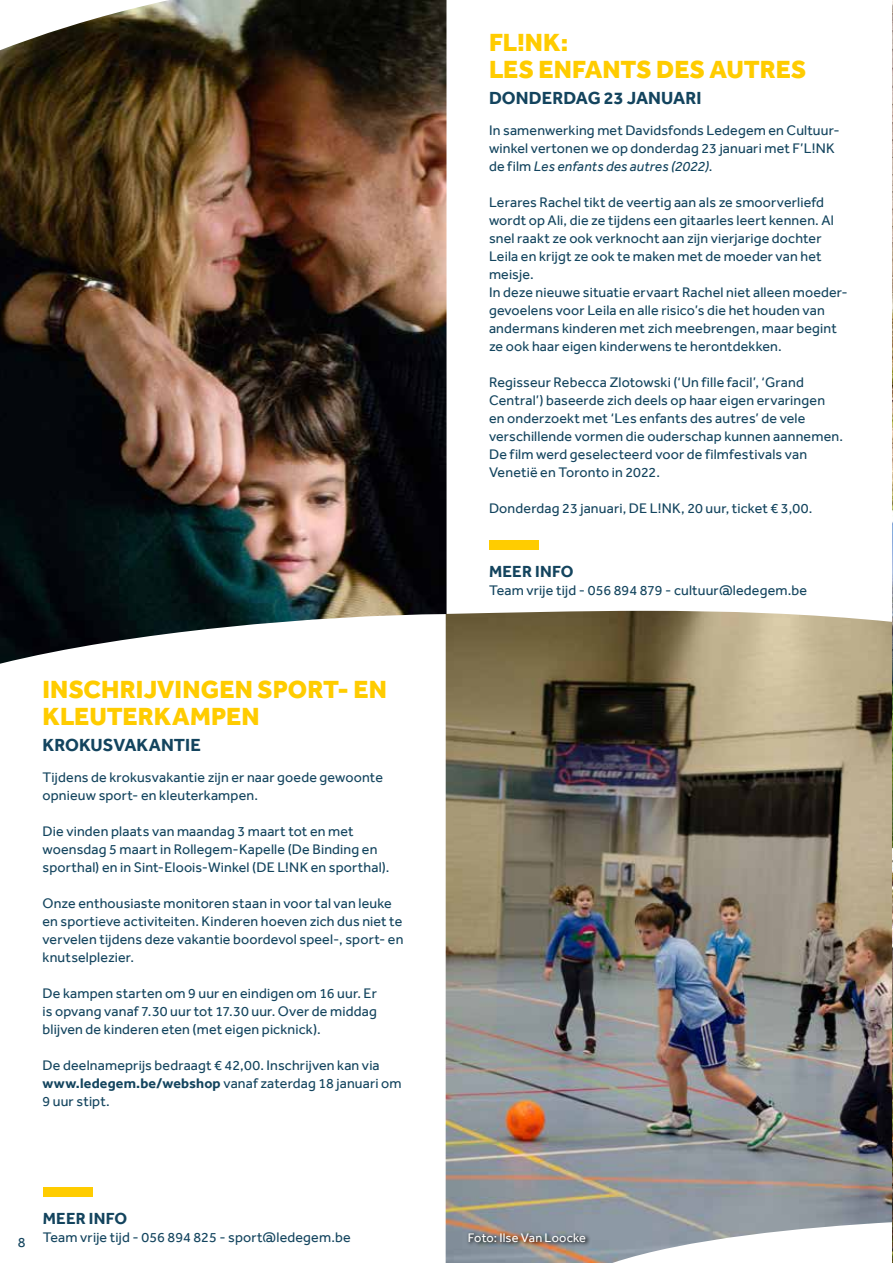
<style>
.page{position:relative;width:893px;height:1263px;background:#fff}
.page>*{position:absolute;margin:0;border:0;box-sizing:border-box;transform-origin:0 0}
.t1{font:800 25.5px/27px "Effra";letter-spacing:.005em;color:#fc0}
.t2{font:700 18px "Effra";letter-spacing:.005em;color:#13445e}
.t3{font:700 16.5px "Effra";letter-spacing:.015em;color:#13445e}
.t4{font:14.25px/18px "Effra";letter-spacing:.01em;color:#13445e}
.t5{font:12.75px "Effra";letter-spacing:.01em;color:#fff}
.s1{font-weight:700}
.s2{font-style:italic}
</style>
<div class="page">
<img style="left:446px;top:611px;width:446px;height:652px">
<img style="left:0;top:0;width:447px;height:664px">
<div style="left:466px;top:1230px;width:125px;height:17px;background:#000;opacity:.6"></div>
<img style="left:892px;top:0;width:1px;height:1263px">
<div style="left:489px;top:540px;width:49px;height:9px;background:#fc0"></div>
<div style="left:43px;top:1188px;width:50px;height:9px;background:#fc0"></div>
<h1 class="t1" style="left:43px;top:676px;width:346px">INSCHRIJVINGEN SPORT- EN<br>KLEUTERKAMPEN</h1>
<p class="t2" style="left:43px;top:734px;width:160px">KROKUSVAKANTIE</p>
<p class="t4" style="left:43px;top:768px;width:342px">Tijdens de krokusvakantie zijn er naar goede gewoonte opnieuw sport- en kleuterkampen.</p>
<p class="t4" style="left:43px;top:822px;width:348px">Die vinden plaats van maandag 3 maart tot en met woensdag 5 maart in Rollegem-Kapelle (De Binding en sporthal) en in Sint-Eloois-Winkel (DE L!NK en sporthal).</p>
<p class="t4" style="left:43px;top:894px;width:362px">Onze enthousiaste monitoren staan in voor tal van leuke en sportieve activiteiten. Kinderen hoeven zich dus niet te vervelen tijdens deze vakantie boordevol speel-, sport- en knutselplezier.</p>
<p class="t4" style="left:43px;top:984px;width:336px;text-align:justify">De kampen starten om 9 uur en eindigen om 16 uur. Er is opvang vanaf 7.30 uur tot 17.30 uur. Over de middag blijven de kinderen eten (met eigen picknick).</p>
<p class="t4" style="left:43px;top:1056px;width:361px">De deelnameprijs bedraagt € 42,00. Inschrijven kan via <span class="s1">www.ledegem.be/webshop</span> vanaf zaterdag 18 januari om<br>9 uur stipt.</p>
<p class="t4" style="left:18px;top:1233px;width:9px">8</p>
<p class="t3" style="left:43px;top:1208px;width:86px">MEER INFO</p>
<p class="t4" style="left:43px;top:1228px;width:310px">Team vrije tijd - 056 894 825 - sport@ledegem.be</p>
<h1 class="t1" style="left:489px;top:29px;width:319px">FL!NK:<br>LES ENFANTS DES AUTRES</h1>
<p class="t2" style="left:489px;top:87px;width:214px">DONDERDAG 23 JANUARI</p>
<p class="t4" style="left:489px;top:121px;width:352px">In samenwerking met Davidsfonds Ledegem en Cultuur&shy;winkel vertonen we op donderdag 23 januari met F’L!NK de film <span class="s2">Les enfants des autres (2022)</span>.</p>
<p class="t4" style="left:489px;top:193px;width:360px">Lerares Rachel tikt de veertig aan als ze smoorverliefd wordt op Ali, die ze tijdens een gitaarles leert kennen. Al snel raakt ze ook verknocht aan zijn vierjarige dochter Leila en krijgt ze ook te maken met de moeder van het meisje.<br>In deze nieuwe situatie ervaart Rachel niet alleen moeder&shy;gevoelens voor Leila en alle risico’s die het houden van andermans kinderen met zich meebrengen, maar begint ze ook haar eigen kinderwens te herontdekken.</p>
<p class="t4" style="left:489px;top:373px;width:356px">Regisseur Rebecca Zlotowski (‘Un fille facil’, ‘Grand Central’) baseerde zich deels op haar eigen ervaringen en onderzoekt met ‘Les enfants des autres’ de vele verschillende vormen die ouderschap kunnen aannemen.<br>De film werd geselecteerd voor de filmfestivals van Venetië en Toronto in 2022.</p>
<p class="t4" style="left:489px;top:499px;width:325px">Donderdag 23 januari, DE L!NK, 20 uur, ticket € 3,00.</p>
<p class="t3" style="left:489px;top:561px;width:86px">MEER INFO</p>
<p class="t4" style="left:489px;top:581px;width:320px">Team vrije tijd - 056 894 879 - cultuur@ledegem.be</p>
<p class="t5" style="left:468px;top:1230px;width:120px">Foto: Ilse Van Loocke</p>
</div>
